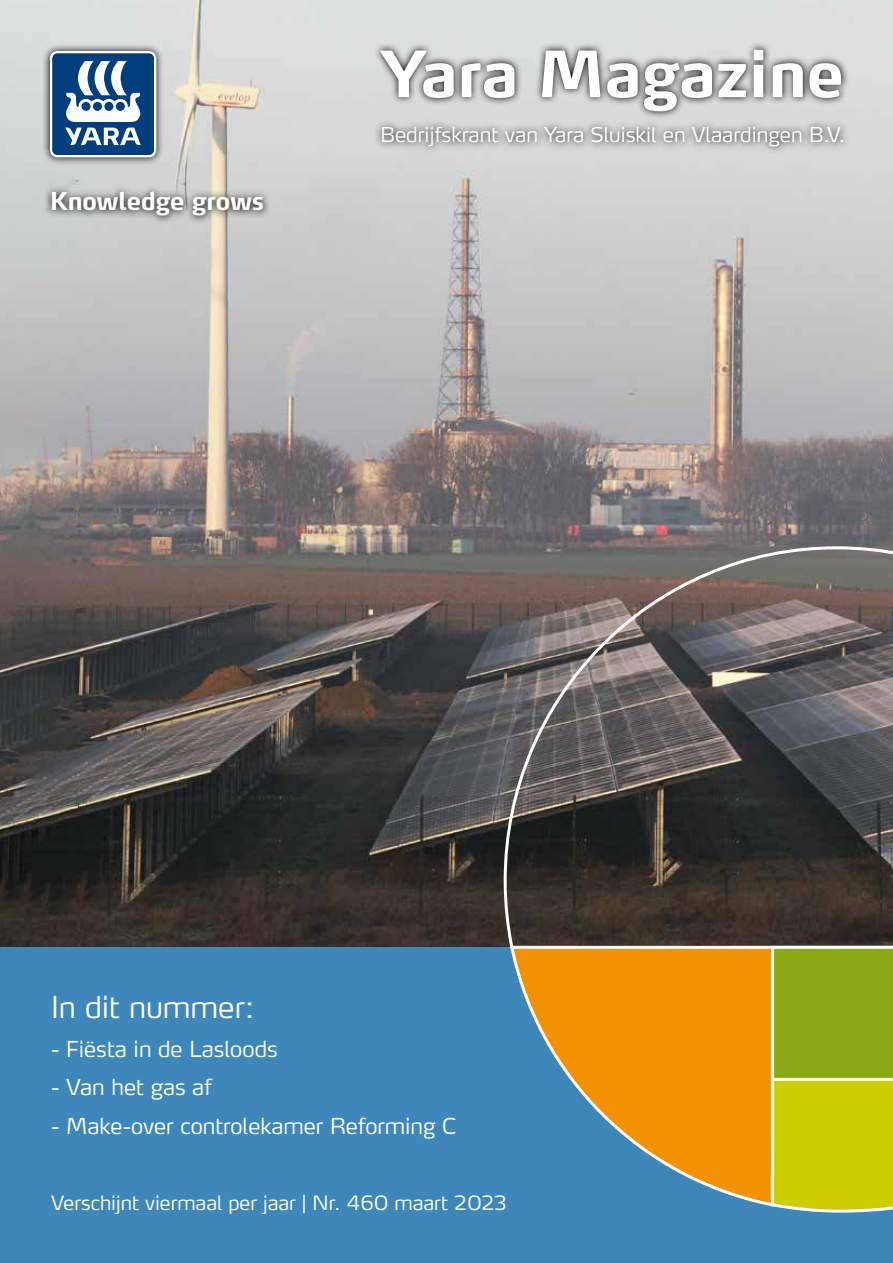
<style>
.page{position:relative;width:893px;height:1263px;background:#fff}
.page>*{position:absolute;margin:0;border:0;box-sizing:border-box;transform-origin:0 0}
.t1{font:700 63px "Max LF";color:#fff}
.t2{font:300 29.55px "Max LF";color:#fff}
.t3{font:700 24.6px "Yara Max LF";letter-spacing:-.01em;color:#fff}
.t4{font:300 21.75px "Max LF";color:#fff}
.t5{font:300 20.25px "Max LF";color:#fff}
.t6{font:300 19.5px "Max LF";color:#fff}
</style>
<div class="page">
<img style="left:0;top:0;width:893px;height:947px">
<div style="left:0;top:947px;width:893px;height:316px;background:#3e87bb"></div>
<svg style="left:502px;top:545px;width:391px;height:402px;background:#56514f"></svg>
<svg style="left:775px;top:944px;width:118px;height:269px;background:#adbc14"></svg>
<svg style="left:508px;top:943px;width:267px;height:264px"></svg>
<svg style="left:42px;top:43px;width:229px;height:181px;background:#c5c3c0"></svg>
<svg style="left:50px;top:51px;width:106px;height:106px"></svg>
<svg style="left:373px;top:41px;width:478px;height:113px;background:#adaeae"></svg>
<p class="t3" style="left:50px;top:185px;width:216px">Knowledge grows</p>
<h1 class="t1" style="left:381px;top:34px;width:465px">Yara Magazine</h1>
<p class="t5" style="left:381px;top:122px;width:466px">Bedrijfskrant van Yara Sluiskil en Vlaardingen B.V.</p>
<h2 class="t2" style="left:51px;top:989px;width:205px">In dit nummer:</h2>
<p class="t4" style="left:51px;top:1035px;width:228px">- Fiësta in de Lasloods</p>
<p class="t4" style="left:51px;top:1074px;width:163px">- Van het gas af</p>
<p class="t4" style="left:51px;top:1112px;width:407px">- Make-over controlekamer Reforming C</p>
<p class="t6" style="left:51px;top:1190px;width:457px">Verschijnt viermaal per jaar | Nr. 460 maart 2023</p>
</div>
